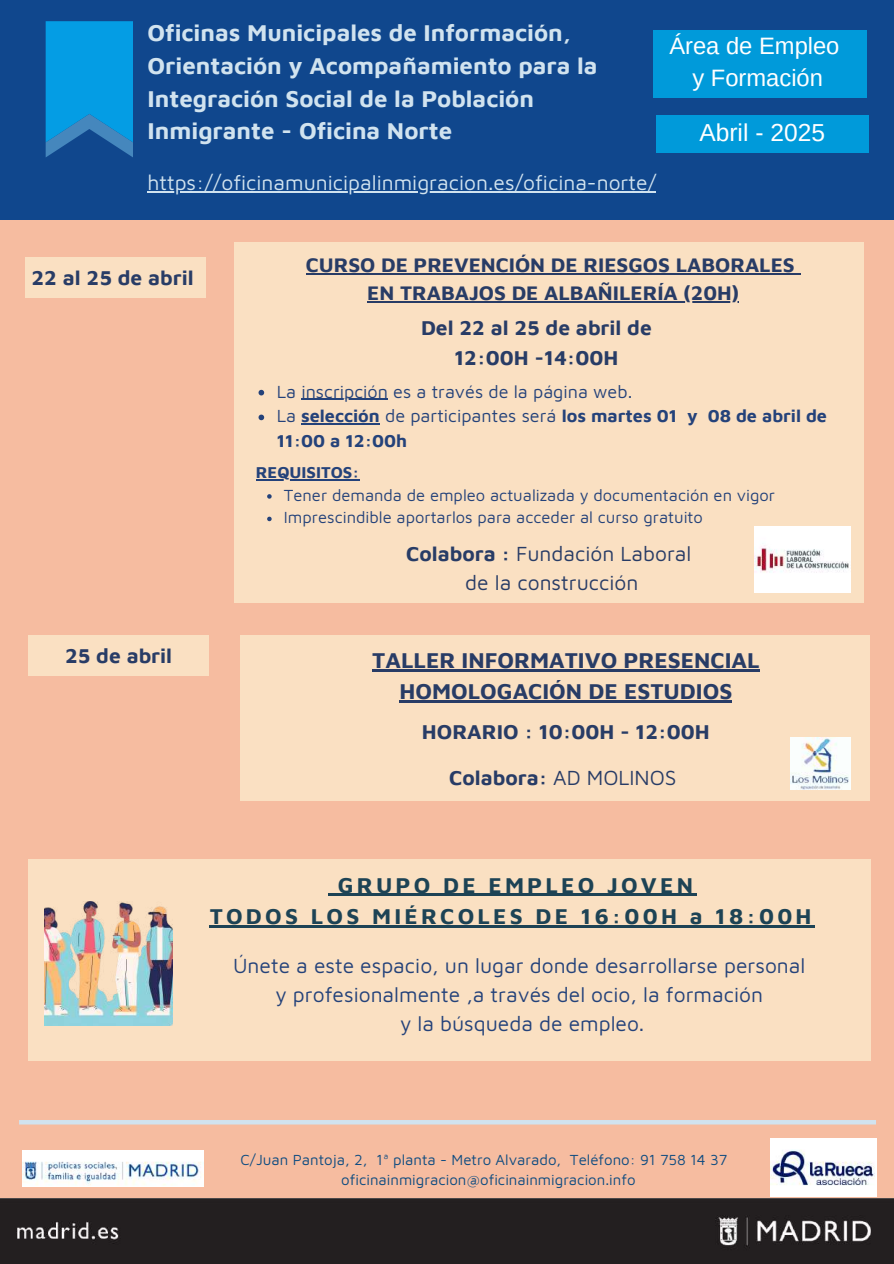
<style>
.page{position:relative;width:894px;height:1264px;background:#fff}
.page>*{position:absolute;margin:0;border:0;box-sizing:border-box;transform-origin:0 0}
.t1{font:24.6px "Arimo";color:#fff}
.t2{font:700 24px/32.7px "Maven Pro";color:#d1e3ef}
.t3{font:23.7px/32.4px "Arimo";color:#fff;text-align:center}
.t4{font:700 22.5px/31.5px "Maven Pro";letter-spacing:.145em;color:#1d4355;text-align:center}
.t5{font:700 22.5px/31.5px "Maven Pro";color:#283c66;text-align:center}
.t6{font:21px/29.2px "Maven Pro";color:#24427a;text-align:center}
.t7{font:700 21px/29.2px "Maven Pro";color:#283c66;text-align:center}
.t8{font:21px "Maven Pro";color:#d1e3ef}
.t9{font:21px/29.2px "Maven Pro";color:#283c66;text-align:center}
.t10{font:700 20.55px/28.2px "Maven Pro";color:#283c66;text-align:center}
.t11{font:18px/24.8px "Maven Pro";color:#24427a}
.t12{font:16.5px/22.5px "Maven Pro";color:#24427a}
.t13{font:700 16.5px "Maven Pro";color:#24427a}
.t14{font:15px/20.2px "Maven Pro";color:#0f4c81;text-align:center}
.s1{font-weight:700}
.s2{font-weight:400}
</style>
<div class="page">
<div style="left:0;top:0;width:893px;height:1263px;background:#f6bca0"></div>
<div style="left:0;top:0;width:893px;height:220px;background:#10478d"></div>
<div style="left:29px;top:859px;width:841px;height:202px;background:#fae0c2"></div>
<div style="left:0;top:1198px;width:892px;height:65px;background:#231f20"></div>
<img style="left:23px;top:1150px;width:181px;height:36px">
<img style="left:770px;top:1138px;width:105px;height:58px">
<div style="left:19px;top:1119px;width:856px;height:5px;background:#d1e3ef"></div>
<svg style="left:46px;top:21px;width:87px;height:136px;background:#0c91d6"></svg>
<div style="left:240px;top:635px;width:629px;height:165px;background:#fae0c2"></div>
<img style="left:790px;top:737px;width:60px;height:52px">
<hr style="left:372px;top:669px;width:387px;height:2px;background:#283c66">
<hr style="left:399px;top:700px;width:333px;height:3px;background:#283c66">
<div style="left:29px;top:635px;width:180px;height:40px;background:#fae0c2"></div>
<svg style="left:328px;top:893px;width:9px;height:2px"></svg>
<hr style="left:337px;top:893px;width:359px;height:2px;background:#1d4355">
<hr style="left:210px;top:925px;width:604px;height:2px;background:#1d4355">
<img style="left:44px;top:901px;width:129px;height:124px">
<div style="left:652px;top:30px;width:214px;height:68px;background:#009ada"></div>
<div style="left:655px;top:115px;width:213px;height:37px;background:#009ada"></div>
<div style="left:234px;top:242px;width:629px;height:360px;background:#fae0c2"></div>
<hr style="left:306px;top:273px;width:488px;height:1px;background:#283c66">
<hr style="left:367px;top:301px;width:371px;height:1px;background:#283c66">
<div style="left:25px;top:257px;width:180px;height:40px;background:#fae0c2"></div>
<hr style="left:256px;top:479px;width:103px;height:1px;background:#24427a">
<svg style="left:267px;top:494px;width:4px;height:4px"></svg>
<svg style="left:267px;top:516px;width:4px;height:5px"></svg>
<svg style="left:258px;top:390px;width:6px;height:5px"></svg>
<hr style="left:301px;top:399px;width:87px;height:1px;background:#24427a">
<svg style="left:258px;top:414px;width:6px;height:6px"></svg>
<hr style="left:301px;top:423px;width:79px;height:2px;background:#24427a">
<img style="left:754px;top:526px;width:95px;height:67px">
<hr style="left:147px;top:191px;width:509px;height:1px;background:#d1e3ef">
<p class="t2" style="left:147px;top:16px;width:451px">Oficinas Municipales de Información, Orientación y Acompañamiento para la Integración Social de la Población Inmigrante - Oficina Norte</p>
<p class="t8" style="left:147px;top:170px;width:510px">https://oficinamunicipalinmigracion.es/oficina-norte/</p>
<p class="t3" style="left:669px;top:30px;width:172px">Área de Empleo y Formación</p>
<p class="t1" style="left:699px;top:118px;width:127px">Abril - 2025</p>
<p class="t7" style="left:32px;top:262px;width:163px">22 al 25 de abril</p>
<p class="t7" style="left:65px;top:640px;width:108px">25 de abril</p>
<p class="t10" style="left:306px;top:250px;width:490px">CURSO DE PREVENCIÓN DE RIESGOS LABORALES<br>EN TRABAJOS DE ALBAÑILERÍA (20H)</p>
<p class="t7" style="left:421px;top:313px;width:232px">Del 22 al 25 de abril de<br>12:00H -14:00H</p>
<p class="t11" style="left:277px;top:378px;width:551px">La inscripción es a través de la página web.<br>La <span class="s1">selección</span> de participantes será <span class="s1">los martes 01 y 08 de abril de<br>11:00 a 12:00h</span></p>
<p class="t13" style="left:256px;top:462px;width:105px">REQUISITOS:</p>
<p class="t12" style="left:284px;top:483px;width:492px">Tener demanda de empleo actualizada y documentación en vigor<br>Imprescindible aportarlos para acceder al curso gratuito</p>
<p class="t9" style="left:406px;top:538px;width:286px"><span class="s1">Colabora :</span> Fundación Laboral de la construcción</p>
<p class="t5" style="left:372px;top:643px;width:389px">TALLER INFORMATIVO PRESENCIAL<br>HOMOLOGACIÓN DE ESTUDIOS</p>
<p class="t7" style="left:422px;top:716px;width:289px">HORARIO : 10:00H - 12:00H</p>
<p class="t7" style="left:449px;top:762px;width:229px">Colabora: <span class="s2">AD MOLINOS</span></p>
<p class="t4" style="left:210px;top:868px;width:603px">GRUPO DE EMPLEO JOVEN<br>TODOS LOS MIÉRCOLES DE 16:00H a 18:00H</p>
<p class="t6" style="left:233px;top:950px;width:573px">Únete a este espacio, un lugar donde desarrollarse personal y profesionalmente ,a través del ocio, la formación<br>y la búsqueda de empleo.</p>
<p class="t14" style="left:240px;top:1148px;width:488px">C/Juan Pantoja, 2, 1ª planta - Metro Alvarado, Teléfono: 91 758 14 37 oficinainmigracion@oficinainmigracion.info</p>
</div>
